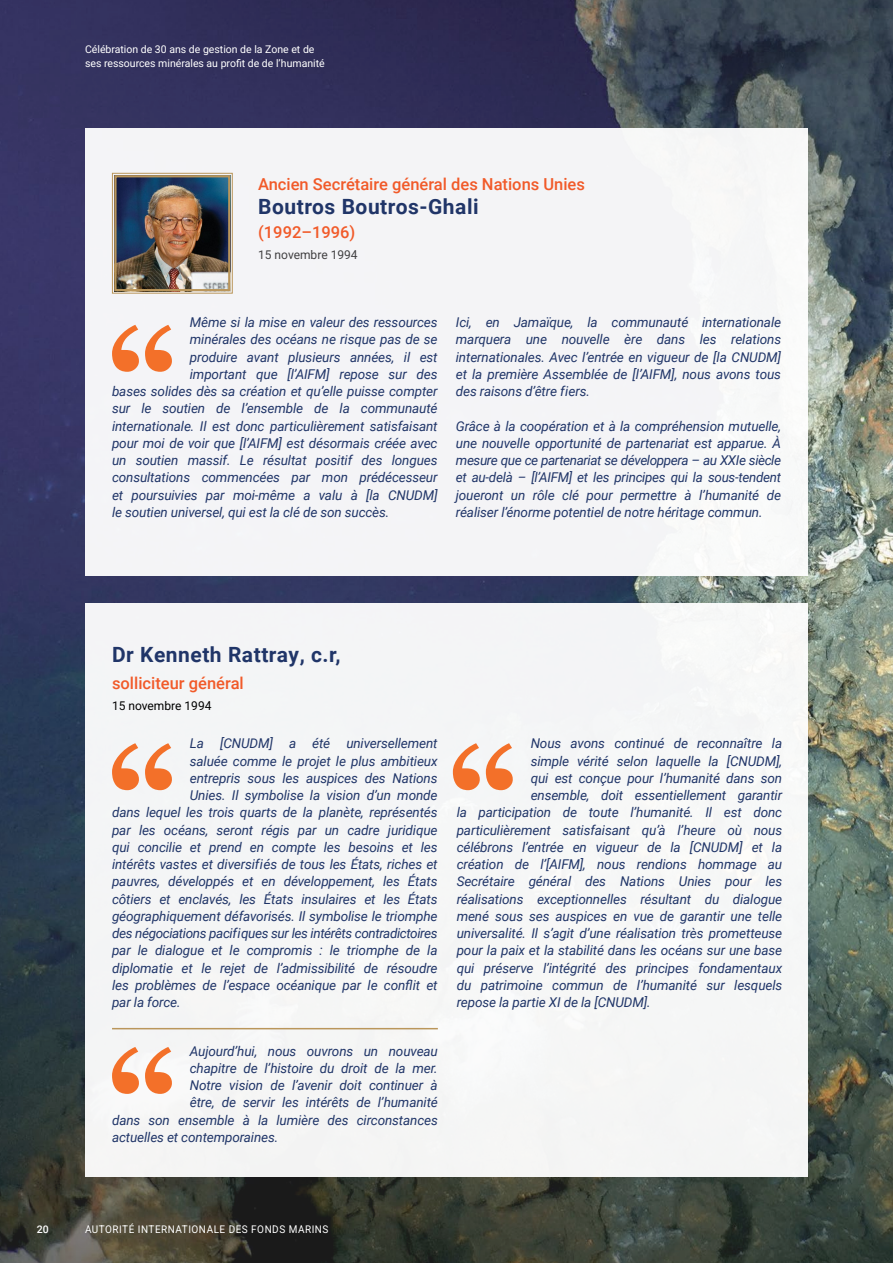
<style>
.page{position:relative;width:893px;height:1263px;background:#fff}
.page>*{position:absolute;margin:0;border:0;box-sizing:border-box;transform-origin:0 0}
.t1{font:700 21px "Roboto";letter-spacing:.025em;color:#203568}
.t2{font:500 16.5px "Roboto";color:#f15a29}
.t3{font:italic 13.5px/17.2px "Roboto";letter-spacing:-.01em;color:#203568;text-align:justify}
.t4{font:italic 13.5px "Roboto";letter-spacing:-.03em;color:#203568}
.t5{font:12px "Roboto";color:#414042}
.t6{font:12px "Roboto";color:#000}
.t7{font:10.5px/13.5px "Roboto";color:#fff}
.t8{font:10.5px "Roboto";letter-spacing:.05em;color:#fff;scale:.95 1}
.t9{font:500 10.5px "Roboto";color:#fff}
</style>
<div class="page">
<img style="left:0;top:0;width:893px;height:1263px">
<div style="left:86px;top:128px;width:722px;height:447px;background:#f4f4f7"></div>
<div style="left:86px;top:604px;width:722px;height:573px;background:#f5f5f6"></div>
<svg style="left:112px;top:325px;width:60px;height:47px"></svg>
<img style="left:112px;top:173px;width:121px;height:121px">
<div style="left:114px;top:175px;width:116px;height:116px;border:2px solid #ba965b"></div>
<svg style="left:112px;top:743px;width:60px;height:47px"></svg>
<svg style="left:453px;top:743px;width:60px;height:47px"></svg>
<hr style="left:112px;top:1028px;width:326px;height:1px;background:#ba965b">
<svg style="left:112px;top:1047px;width:60px;height:47px"></svg>
<p class="t7" style="left:85px;top:42px;width:241px">Célébration de 30 ans de gestion de la Zone et de ses ressources minérales au profit de de l’humanité</p>
<p class="t2" style="left:258px;top:172px;width:328px">Ancien Secrétaire général des Nations Unies</p>
<h1 class="t1" style="left:258px;top:192px;width:222px">Boutros Boutros-Ghali</h1>
<p class="t2" style="left:258px;top:220px;width:99px">(1992–1996)</p>
<p class="t5" style="left:258px;top:246px;width:101px">15 novembre 1994</p>
<p class="t3" style="left:190px;top:313px;width:249px">Même si la mise en valeur des ressources</p>
<p class="t3" style="left:190px;top:330px;width:249px">minérales des océans ne risque pas de se</p>
<p class="t3" style="left:190px;top:348px;width:249px">produire avant plusieurs années, il est</p>
<p class="t3" style="left:190px;top:365px;width:249px">important que [l’AIFM] repose sur des</p>
<p class="t3" style="left:112px;top:382px;width:327px">bases solides dès sa création et qu’elle puisse compter</p>
<p class="t3" style="left:112px;top:399px;width:327px">sur le soutien de l’ensemble de la communauté</p>
<p class="t3" style="left:112px;top:417px;width:327px">internationale. Il est donc particulièrement satisfaisant</p>
<p class="t3" style="left:112px;top:434px;width:327px">pour moi de voir que [l’AIFM] est désormais créée avec</p>
<p class="t3" style="left:112px;top:451px;width:327px">un soutien massif. Le résultat positif des longues</p>
<p class="t3" style="left:112px;top:468px;width:327px">consultations commencées par mon prédécesseur</p>
<p class="t3" style="left:112px;top:486px;width:327px">et poursuivies par moi-même a valu à [la CNUDM]</p>
<p class="t3" style="left:112px;top:503px;width:279px">le soutien universel, qui est la clé de son succès.</p>
<p class="t3" style="left:456px;top:313px;width:327px">Ici, en Jamaïque, la communauté internationale marquera une nouvelle ère dans les relations internationales. Avec l’entrée en vigueur de [la CNUDM] et la première Assemblée de [l’AIFM], nous avons tous des raisons d’être fiers.</p>
<p class="t3" style="left:456px;top:417px;width:327px">Grâce à la coopération et à la compréhension mutuelle, une nouvelle opportunité de partenariat est apparue. À mesure que ce partenariat se développera – au XXIe siècle et au-delà – [l’AIFM] et les principes qui la sous-tendent joueront un rôle clé pour permettre à l’humanité de réaliser l’énorme potentiel de notre héritage commun.</p>
<p class="t9" style="left:37px;top:1221px;width:13px">20</p>
<h1 class="t1" style="left:112px;top:639px;width:230px">Dr Kenneth Rattray, c.r,</h1>
<p class="t2" style="left:112px;top:671px;width:133px">solliciteur général</p>
<p class="t6" style="left:112px;top:697px;width:101px">15 novembre 1994</p>
<p class="t3" style="left:190px;top:734px;width:249px">La [CNUDM] a été universellement</p>
<p class="t3" style="left:190px;top:752px;width:249px">saluée comme le projet le plus ambitieux</p>
<p class="t3" style="left:190px;top:769px;width:249px">entrepris sous les auspices des Nations</p>
<p class="t3" style="left:190px;top:786px;width:249px">Unies. Il symbolise la vision d’un monde</p>
<p class="t3" style="left:112px;top:803px;width:327px">dans lequel les trois quarts de la planète, représentés</p>
<p class="t3" style="left:112px;top:821px;width:327px">par les océans, seront régis par un cadre juridique</p>
<p class="t3" style="left:112px;top:838px;width:327px">qui concilie et prend en compte les besoins et les</p>
<p class="t3" style="left:112px;top:855px;width:327px">intérêts vastes et diversifiés de tous les États, riches et</p>
<p class="t3" style="left:112px;top:872px;width:327px">pauvres, développés et en développement, les États</p>
<p class="t3" style="left:112px;top:890px;width:327px">côtiers et enclavés, les États insulaires et les États</p>
<p class="t3" style="left:112px;top:907px;width:327px">géographiquement défavorisés. Il symbolise le triomphe</p>
<p class="t4" style="left:112px;top:924px;width:327px">des négociations pacifiques sur les intérêts contradictoires</p>
<p class="t3" style="left:112px;top:941px;width:327px">par le dialogue et le compromis : le triomphe de la</p>
<p class="t3" style="left:112px;top:959px;width:327px">diplomatie et le rejet de l’admissibilité de résoudre</p>
<p class="t3" style="left:112px;top:976px;width:327px">les problèmes de l’espace océanique par le conflit et</p>
<p class="t3" style="left:112px;top:993px;width:70px">par la force.</p>
<p class="t3" style="left:190px;top:1042px;width:250px">Aujourd’hui, nous ouvrons un nouveau</p>
<p class="t3" style="left:190px;top:1059px;width:249px">chapitre de l’histoire du droit de la mer.</p>
<p class="t3" style="left:190px;top:1076px;width:249px">Notre vision de l’avenir doit continuer à</p>
<p class="t3" style="left:190px;top:1093px;width:250px">être, de servir les intérêts de l’humanité</p>
<p class="t3" style="left:112px;top:1111px;width:327px">dans son ensemble à la lumière des circonstances</p>
<p class="t3" style="left:112px;top:1128px;width:168px">actuelles et contemporaines.</p>
<p class="t3" style="left:531px;top:734px;width:253px">Nous avons continué de reconnaître la</p>
<p class="t3" style="left:531px;top:752px;width:253px">simple vérité selon laquelle la [CNUDM],</p>
<p class="t3" style="left:531px;top:769px;width:253px">qui est conçue pour l’humanité dans son</p>
<p class="t3" style="left:531px;top:786px;width:253px">ensemble, doit essentiellement garantir</p>
<p class="t3" style="left:457px;top:803px;width:327px">la participation de toute l’humanité. Il est donc</p>
<p class="t3" style="left:457px;top:821px;width:327px">particulièrement satisfaisant qu’à l’heure où nous</p>
<p class="t3" style="left:457px;top:838px;width:327px">célébrons l’entrée en vigueur de la [CNUDM] et la</p>
<p class="t3" style="left:457px;top:855px;width:327px">création de l’[AIFM], nous rendions hommage au</p>
<p class="t3" style="left:457px;top:872px;width:327px">Secrétaire général des Nations Unies pour les</p>
<p class="t3" style="left:457px;top:890px;width:327px">réalisations exceptionnelles résultant du dialogue</p>
<p class="t3" style="left:457px;top:907px;width:327px">mené sous ses auspices en vue de garantir une telle</p>
<p class="t3" style="left:457px;top:924px;width:327px">universalité. Il s’agit d’une réalisation très prometteuse</p>
<p class="t3" style="left:457px;top:941px;width:327px">pour la paix et la stabilité dans les océans sur une base</p>
<p class="t3" style="left:457px;top:959px;width:327px">qui préserve l’intégrité des principes fondamentaux</p>
<p class="t3" style="left:457px;top:976px;width:327px">du patrimoine commun de l’humanité sur lesquels</p>
<p class="t3" style="left:457px;top:993px;width:196px">repose la partie XI de la [CNUDM].</p>
<p class="t8" style="left:85px;top:1221px;width:258px">AUTORITÉ INTERNATIONALE DES FONDS MARINS</p>
</div>
